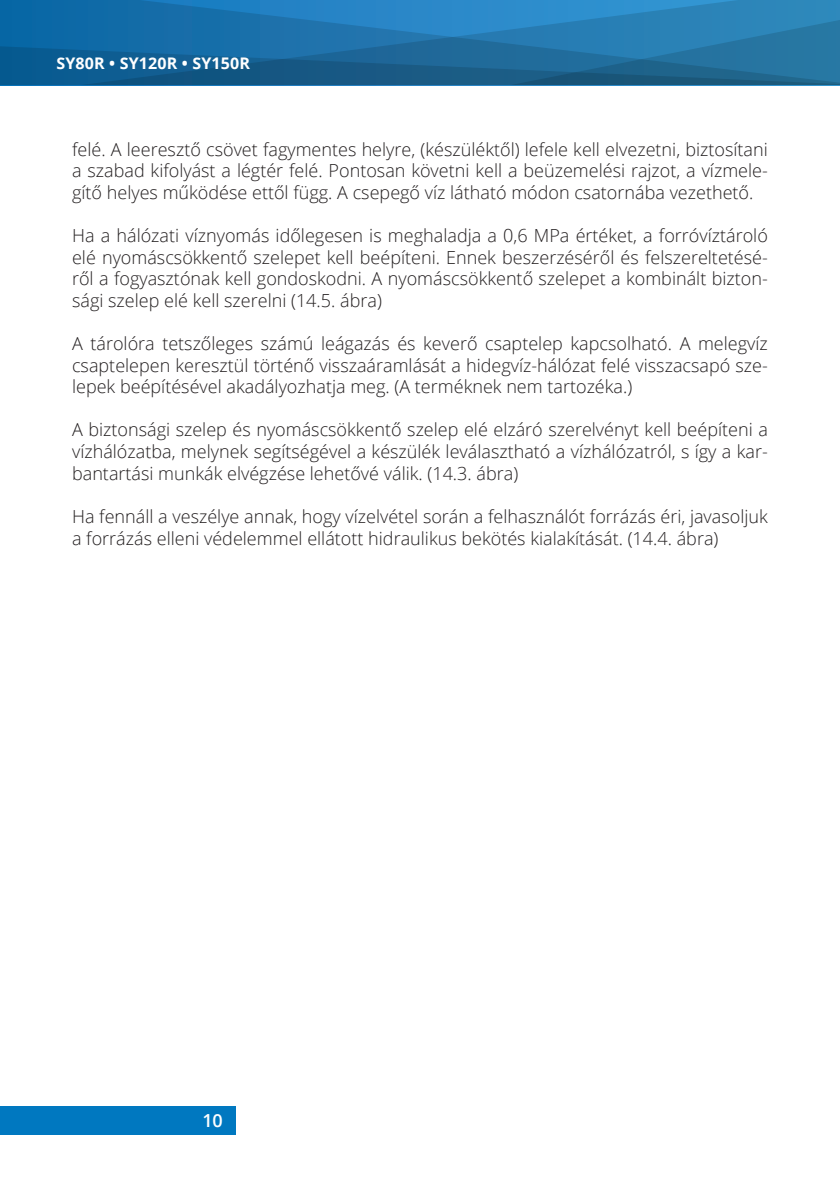
<style>
.page{position:relative;width:840px;height:1191px;background:#fff}
.page>*{position:absolute;margin:0;border:0;box-sizing:border-box;transform-origin:0 0}
.t1{font:300 18px/21.6px "Open Sans";color:#231f20;text-align:justify}
.t2{font:600 18px "Open Sans";color:#fff}
.t3{font:700 16px "Open Sans";letter-spacing:.01em;color:#fff}
</style>
<div class="page">
<div style="left:0;top:1106px;width:235px;height:28px;background:#0078c0"></div>
<div style="left:0;top:0;width:81px;height:20px;background:#0a68a6"></div>
<svg style="left:0;top:20px;width:81px;height:65px;background:#086099"></svg>
<svg style="left:81px;top:0;width:758px;height:85px;background:#2071a6"></svg>
<p class="t3" style="left:56px;top:52px;width:195px">SY80R • SY120R • SY150R</p>
<p class="t1" style="left:72px;top:138px;width:697px">felé. A leeresztő csövet fagymentes helyre, (készüléktől) lefele kell elvezetni, biztosítani a szabad kifolyást a légtér felé. Pontosan követni kell a beüzemelési rajzot, a vízmele&shy;gítő helyes működése ettől függ. A csepegő víz látható módon csatornába vezethető.</p>
<p class="t1" style="left:72px;top:224px;width:697px">Ha a hálózati víznyomás időlegesen is meghaladja a 0,6 MPa értéket, a forróvíztároló elé nyomáscsökkentő szelepet kell beépíteni. Ennek beszerzéséről és felszereltetésé&shy;ről a fogyasztónak kell gondoskodni. A nyomáscsökkentő szelepet a kombinált bizton&shy;sági szelep elé kell szerelni (14.5. ábra)</p>
<p class="t1" style="left:72px;top:332px;width:697px">A tárolóra tetszőleges számú leágazás és keverő csaptelep kapcsolható. A melegvíz csaptelepen keresztül történő visszaáramlását a hidegvíz-hálózat felé visszacsapó sze&shy;lepek beépítésével akadályozhatja meg. (A terméknek nem tartozéka.)</p>
<p class="t1" style="left:72px;top:418px;width:697px">A biztonsági szelep és nyomáscsökkentő szelep elé elzáró szerelvényt kell beépíteni a vízhálózatba, melynek segítségével a készülék leválasztható a vízhálózatról, s így a kar&shy;bantartási munkák elvégzése lehetővé válik. (14.3. ábra)</p>
<p class="t1" style="left:72px;top:505px;width:697px">Ha fennáll a veszélye annak, hogy vízelvétel során a felhasználót forrázás éri, javasoljuk a forrázás elleni védelemmel ellátott hidraulikus bekötés kialakítását. (14.4. ábra)</p>
<p class="t2" style="left:202px;top:1108px;width:22px">10</p>
</div>
